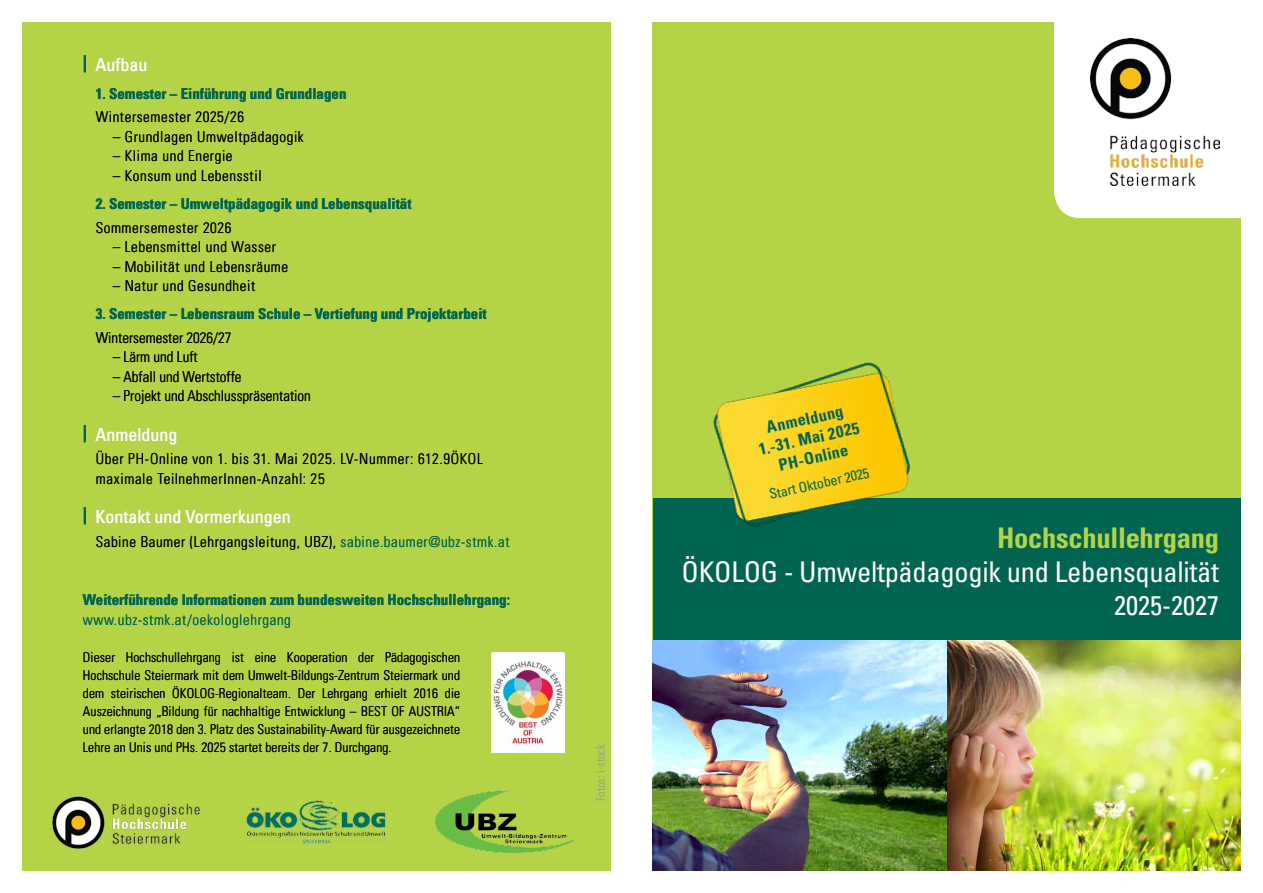
<style>
.page{position:relative;width:1263px;height:893px;background:#fff}
.page>*{position:absolute;margin:0;border:0;box-sizing:border-box;transform-origin:0 0}
.t1{font:condensed 28.5px "Univers";letter-spacing:-.01em;color:#fff}
.t2{font:700 condensed 28.5px "Univers";letter-spacing:-.01em;color:#b4d346}
.t3{font:condensed 27px "Univers";color:#fff}
.t4{font:condensed 18px "Univers";color:#fff}
.t5{font:700 condensed 16.5px/19.8px "Univers";color:#006450;text-align:center}
.t6{font:300 condensed 15px/19.5px "Univers";letter-spacing:.04em;color:#000}
.t7{font:700 condensed 15px "Univers";color:#006450}
.t8{font:300 condensed 15px "Univers";color:#000}
.t9{font:300 condensed 15px "Univers";letter-spacing:.04em;color:#006450}
.t10{font:condensed 14.25px "Univers";color:#006450}
.t11{font:300 condensed 13.5px/18px "Univers";letter-spacing:.01em;color:#000;text-align:justify}
.t12{font:300 condensed 12px "Univers";color:#939598}
.s1{color:#006450}
</style>
<div class="page">
<div style="left:653px;top:21px;width:589px;height:851px;background:#b4d346"></div>
<div style="left:21px;top:21px;width:589px;height:851px;background:#b4d346"></div>
<div style="left:653px;top:498px;width:589px;height:144px;background:#006450"></div>
<div style="left:1076px;top:21px;width:166px;height:197px;background:#fff"></div>
<div style="left:1054px;top:21px;width:167px;height:174px;background:#fff"></div>
<img style="left:1091px;top:38px;width:129px;height:148px">
<img style="left:653px;top:641px;width:589px;height:231px">
<div style="left:491px;top:653px;width:73px;height:100px;background:#fff"></div>
<img style="left:493px;top:661px;width:70px;height:86px">
<img style="left:52px;top:796px;width:148px;height:53px">
<img style="left:246px;top:801px;width:140px;height:42px">
<img style="left:436px;top:790px;width:138px;height:62px">
<img style="left:713px;top:362px;width:198px;height:165px">
<h3 class="t4" style="left:83px;top:53px;width:66px"><sup>|</sup> Aufbau</h3>
<p class="t7" style="left:96px;top:84px;width:252px">1. Semester – Einführung und Grundlagen</p>
<p class="t6" style="left:96px;top:107px;width:150px">Wintersemester 2025/26</p>
<p class="t6" style="left:113px;top:127px;width:193px">– Grundlagen Umweltpädagogik</p>
<p class="t6" style="left:113px;top:146px;width:121px">– Klima und Energie</p>
<p class="t6" style="left:113px;top:166px;width:150px">– Konsum und Lebensstil</p>
<p class="t7" style="left:96px;top:194px;width:317px">2. Semester – Umweltpädagogik und Lebensqualität</p>
<p class="t6" style="left:96px;top:218px;width:137px">Sommersemester 2026</p>
<p class="t6" style="left:113px;top:237px;width:165px">– Lebensmittel und Wasser</p>
<p class="t6" style="left:113px;top:257px;width:177px">– Mobilität und Lebensräume</p>
<p class="t6" style="left:113px;top:276px;width:144px">– Natur und Gesundheit</p>
<p class="t7" style="left:96px;top:305px;width:393px">3. Semester – Lebensraum Schule – Vertiefung und Projektarbeit</p>
<p class="t8" style="left:96px;top:329px;width:137px">Wintersemester 2026/27</p>
<p class="t8" style="left:113px;top:348px;width:86px">– Lärm und Luft</p>
<p class="t8" style="left:113px;top:368px;width:130px">– Abfall und Wertstoffe</p>
<p class="t8" style="left:113px;top:387px;width:200px">– Projekt und Abschlusspräsentation</p>
<h3 class="t4" style="left:83px;top:423px;width:96px"><sup>|</sup> Anmeldung</h3>
<p class="t6" style="left:96px;top:449px;width:389px">Über PH-Online von 1. bis 31. Mai 2025. LV-Nummer: 612.9ÖKOL maximale TeilnehmerInnen-Anzahl: 25</p>
<h3 class="t4" style="left:83px;top:505px;width:209px"><sup>|</sup> Kontakt und Vormerkungen</h3>
<p class="t6" style="left:96px;top:531px;width:415px">Sabine Baumer (Lehrgangsleitung, UBZ), <span class="s1">sabine.baumer@ubz-stmk.at</span></p>
<p class="t7" style="left:83px;top:590px;width:429px">Weiterführende Informationen zum bundesweiten Hochschullehrgang:</p>
<p class="t9" style="left:83px;top:610px;width:210px">www.ubz-stmk.at/oekologlehrgang</p>
<p class="t11" style="left:83px;top:648px;width:379px">Dieser Hochschullehrgang ist eine Kooperation der Pädagogischen Hochschule Steiermark mit dem Umwelt-Bildungs-Zentrum Steiermark und dem steirischen ÖKOLOG-Regionalteam. Der Lehrgang erhielt 2016 die Auszeichnung „Bildung für nachhaltige Entwicklung – BEST OF AUSTRIA“ und erlangte 2018 den 3. Platz des Sustainability-Award für ausgezeichnete Lehre an Unis und PHs. 2025 startet bereits der 7. Durchgang.</p>
<p class="t12" style="left:593px;top:801px;width:59px;rotate:-90deg">Fotos: i-stock</p>
<p class="t5" style="left:753px;top:420px;width:104px;rotate:-12deg">Anmeldung<br>1.-31. Mai 2025<br>PH-Online</p>
<p class="t10" style="left:767px;top:486px;width:104px;rotate:-13deg">Start Oktober 2025</p>
<h1 class="t2" style="left:997px;top:520px;width:223px">Hochschullehrgang</h1>
<h1 class="t1" style="left:681px;top:554px;width:539px">ÖKOLOG - Umweltpädagogik und Lebensqualität</h1>
<h2 class="t3" style="left:1114px;top:588px;width:106px">2025-2027</h2>
</div>
